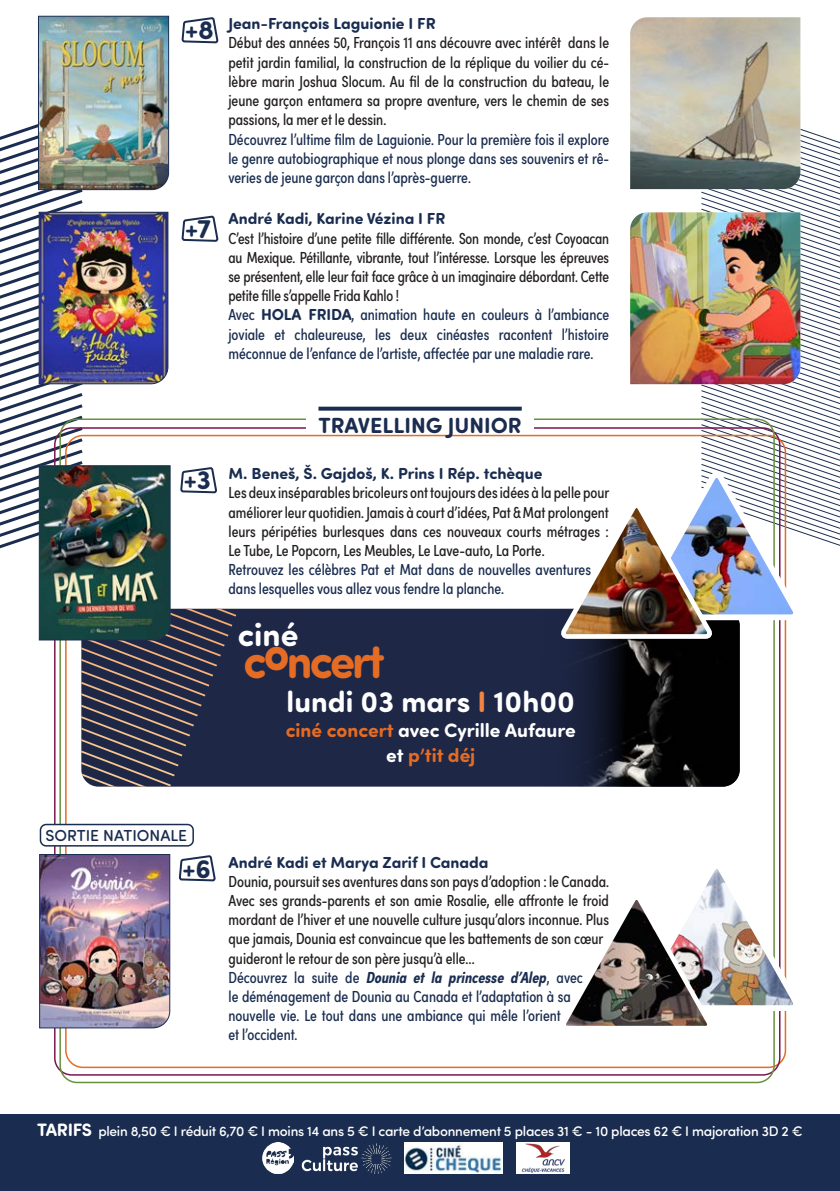
<style>
.page{position:relative;width:840px;height:1191px;background:#fff}
.page>*{position:absolute;margin:0;border:0;box-sizing:border-box;transform-origin:0 0}
.t1{font:700 48.8px "Sofia Pro Soft";letter-spacing:-.06em;color:#e46c24;scale:.94 1}
.t2{font:700 32.4px "Sofia Pro Soft";color:#fff}
.t3{font:700 29.6px "Sofia Pro Soft";color:#fff}
.t4{font:700 26.6px "Sofia Pro Soft";color:#1a2d50}
.TEXTE_BLOC_SN_-_RÉALISATEUR{font:700 22px "Sofia Pro Soft";color:#1a2d50}
.t5{font:700 19.4px/24.6px "Sofia Pro Soft";color:#fff;text-align:center}
.TEXTE_BLOC_SN_-_RÉSUMÉ{font:16px/19.2px "Sofia Pro Condensed";color:#231f20;text-align:justify}
.TEXTE_BLOC_SN_-_CRITIK{font:16px/19.2px "Sofia Pro Condensed";color:#1a2d50;text-align:justify}
.TEXTE_BLOC_SN_-_RÉALISATEUR-2{font:700 16px "Sofia Pro Soft";color:#1a2d50}
.t6{font:500 16px "Sofia Pro Soft";color:#1a2d50}
.t7{font:500 14px "Sofia Pro Soft";letter-spacing:-.02em;color:#fff}
.s1{font-family:"Sofia Pro Soft";font-weight:700}
.s2{color:#f18541}
.s3{color:#e46c24}
.s4{font-weight:700;font-style:italic}
.s5{font-weight:700;font-size:18px}
</style>
<div class="page">
<div style="left:0;top:1113px;width:839px;height:78px;background:#1a2d50"></div>
<img style="left:262px;top:1142px;width:32px;height:32px">
<img style="left:301px;top:1143px;width:91px;height:31px">
<img style="left:516px;top:1142px;width:53px;height:32px">
<img style="left:404px;top:1142px;width:97px;height:32px">
<div style="left:238px;top:609px;width:293px;height:177px;background:#1e2746"></div>
<img style="left:531px;top:609px;width:208px;height:177px">
<svg style="left:318px;top:407px;width:203px;height:4px"></svg>
<img style="left:39px;top:854px;width:131px;height:174px">
<svg style="left:179px;top:855px;width:36px;height:26px"></svg>
<img style="left:566px;top:860px;width:227px;height:172px">
<img style="left:555px;top:17px;width:284px;height:624px">
<div style="left:40px;top:823px;width:154px;height:23px;border:2px solid #1a2d50;border-radius:6px"></div>
<img style="left:0;top:16px;width:238px;height:770px">
<p class="t4" style="left:185px;top:11px;width:30px">+8</p>
<p class="t4" style="left:185px;top:209px;width:27px">+7</p>
<p class="TEXTE_BLOC_SN_-_RÉALISATEUR-2" style="left:228px;top:12px;width:209px">Jean-François Laguionie I FR</p>
<p class="TEXTE_BLOC_SN_-_RÉSUMÉ" style="left:228px;top:32px;width:382px">Début des années 50, François 11 ans découvre avec intérêt dans le petit jardin familial, la construction de la réplique du voilier du cé&shy;lèbre marin Joshua Slocum. Au fil de la construction du bateau, le jeune garçon entamera sa propre aventure, vers le chemin de ses passions, la mer et le dessin.</p>
<p class="TEXTE_BLOC_SN_-_CRITIK" style="left:228px;top:128px;width:382px">Découvrez l’ultime film de Laguionie. Pour la première fois il explore le genre autobiographique et nous plonge dans ses souvenirs et rê&shy;veries de jeune garçon dans l’après-guerre.</p>
<p class="TEXTE_BLOC_SN_-_RÉALISATEUR-2" style="left:228px;top:207px;width:218px">André Kadi, Karine Vézina I FR</p>
<p class="TEXTE_BLOC_SN_-_RÉSUMÉ" style="left:228px;top:227px;width:382px">C’est l’histoire d’une petite fille différente. Son monde, c’est Coyoacan au Mexique. Pétillante, vibrante, tout l’intéresse. Lorsque les épreuves se présentent, elle leur fait face grâce à un imaginaire débordant. Cette petite fille s’appelle Frida Kahlo !</p>
<p class="TEXTE_BLOC_SN_-_CRITIK" style="left:228px;top:304px;width:382px">Avec <span class="s1">HOLA FRIDA</span>, animation haute en couleurs à l’ambiance joviale et chaleureuse, les deux cinéastes racontent l’histoire méconnue de l’enfance de l’artiste, affectée par une maladie rare.</p>
<p class="t4" style="left:184px;top:461px;width:29px">+3</p>
<p class="TEXTE_BLOC_SN_-_RÉALISATEUR" style="left:318px;top:409px;width:205px">TRAVELLING JUNIOR</p>
<p class="TEXTE_BLOC_SN_-_RÉALISATEUR-2" style="left:228px;top:462px;width:315px">M. Beneš, Š. Gajdoš, K. Prins I Rép. tchèque</p>
<p class="TEXTE_BLOC_SN_-_RÉSUMÉ" style="left:228px;top:482px;width:382px">Les deux inséparables bricoleurs ont toujours des idées à la pelle pour améliorer leur quotidien. Jamais à court d’idées, Pat &amp; Mat prolongent leurs péripéties burlesques dans ces nouveaux courts métrages :<br>Le Tube, Le Popcorn, Les Meubles, Le Lave-auto, La Porte.</p>
<p class="TEXTE_BLOC_SN_-_CRITIK" style="left:228px;top:559px;width:364px">Retrouvez les célèbres Pat et Mat dans de nouvelles aventures dans lesquelles vous allez vous fendre la planche.</p>
<p class="t2" style="left:238px;top:611px;width:62px">ciné</p>
<p class="t1" style="left:243px;top:625px;width:152px">concert</p>
<p class="t3" style="left:286px;top:680px;width:290px">lundi 03 mars <span class="s2">I</span> 10h00</p>
<p class="t5" style="left:286px;top:717px;width:291px"><span class="s3">ciné concert</span> avec Cyrille Aufaure et <span class="s3">p’tit déj</span></p>
<p class="t6" style="left:45px;top:824px;width:143px">SORTIE NATIONALE</p>
<p class="t4" style="left:182px;top:848px;width:30px">+6</p>
<p class="TEXTE_BLOC_SN_-_RÉALISATEUR-2" style="left:228px;top:850px;width:261px">André Kadi et Marya Zarif I Canada</p>
<p class="TEXTE_BLOC_SN_-_RÉSUMÉ" style="left:228px;top:870px;width:382px;text-align:left">Dounia, poursuit ses aventures dans son pays d’adoption : le Canada.<br>Avec ses grands-parents et son amie Rosalie, elle affronte le froid mordant de l’hiver et une nouvelle culture jusqu’alors inconnue. Plus que jamais, Dounia est convaincue que les battements de son cœur guideront le retour de son père jusqu’à elle…</p>
<p class="TEXTE_BLOC_SN_-_CRITIK" style="left:228px;top:966px;width:355px;text-align:left">Découvrez la suite de <span class="s4">Dounia et la princesse d’Alep</span>, avec le déménagement de Dounia au Canada et l’adaptation à sa nouvelle vie. Le tout dans une ambiance qui mêle l’orient<br>et l’occident.</p>
<p class="t7" style="left:37px;top:1120px;width:766px"><span class="s5">TARIFS</span> plein 8,50 € I réduit 6,70 € I moins 14 ans 5 € I carte d’abonnement 5 places 31 € - 10 places 62 € I majoration 3D 2 €</p>
</div>
